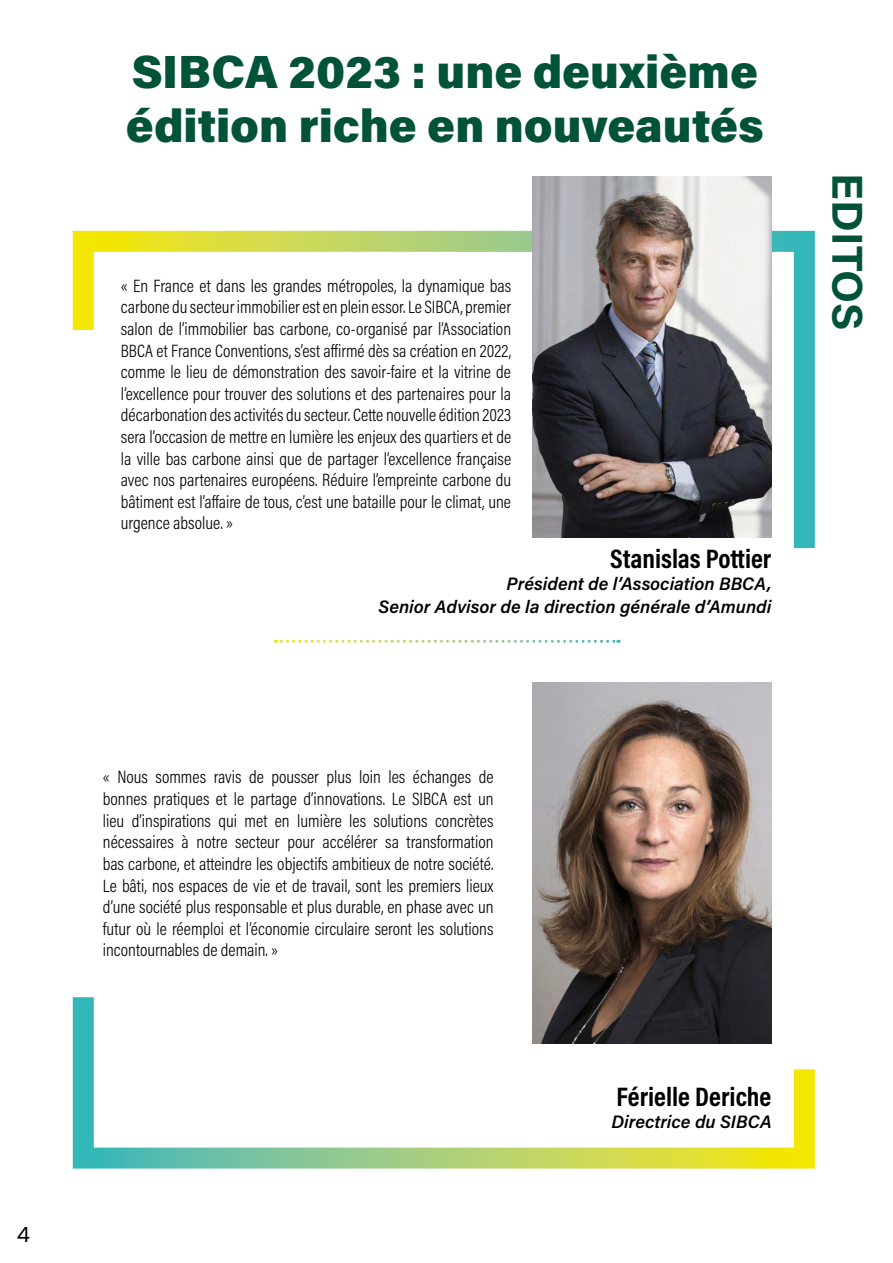
<style>
.page{position:relative;width:893px;height:1263px;background:#fff}
.page>*{position:absolute;margin:0;border:0;box-sizing:border-box;transform-origin:0 0}
.t1{font:900 46.5px/54px "Acumin Pro";color:#005239}
.t2{font:700 43.2px "Acumin Pro";color:#005239}
.t3{font:700 27px "Acumin Pro Cond";color:#000}
.t4{font:21px "Poppins";color:#000}
.t5{font:300 18px/21.6px "Acumin Pro Cond";color:#000;text-align:justify}
.t6{font:italic 600 18px/22.5px "Acumin Pro";color:#000;text-align:right}
</style>
<div class="page">
<svg style="left:72px;top:220px;width:743px;height:328px"></svg>
<svg style="left:72px;top:976px;width:743px;height:193px"></svg>
<img style="left:533px;top:177px;width:238px;height:360px">
<svg style="left:275px;top:640px;width:344px;height:3px"></svg>
<img style="left:533px;top:683px;width:238px;height:360px">
<p class="t4" style="left:17px;top:1222px;width:15px">4</p>
<h1 class="t1" style="left:126px;top:43px;width:640px">SIBCA 2023 : une deuxième édition riche en nouveautés</h1>
<p class="t5" style="left:121px;top:274px;width:392px">« En France et dans les grandes métropoles, la dynamique bas carbone du secteur immobilier est en plein essor. Le SIBCA, premier salon de l’immobilier bas carbone, co-organisé par l’Association BBCA et France Conventions, s’est affirmé dès sa création en 2022, comme le lieu de démonstration des savoir-faire et la vitrine de l’excellence pour trouver des solutions et des partenaires pour la décarbonation des activités du secteur. Cette nouvelle édition 2023 sera l’occasion de mettre en lumière les enjeux des quartiers et de la ville bas carbone ainsi que de partager l’excellence française avec nos partenaires européens. Réduire l’empreinte carbone du bâtiment est l’affaire de tous, c’est une bataille pour le climat, une urgence absolue. »</p>
<h3 class="t3" style="left:610px;top:541px;width:163px">Stanislas Pottier</h3>
<p class="t6" style="left:378px;top:572px;width:394px">Président de l’Association BBCA,<br>Senior Advisor de la direction générale d’Amundi</p>
<h2 class="t2" style="left:878px;top:173px;width:159px;rotate:90deg">EDITOS</h2>
<p class="t5" style="left:103px;top:766px;width:392px">« Nous sommes ravis de pousser plus loin les échanges de bonnes pratiques et le partage d’innovations. Le SIBCA est un lieu d’inspirations qui met en lumière les solutions concrètes nécessaires à notre secteur pour accélérer sa transformation bas carbone, et atteindre les objectifs ambitieux de notre société.<br>Le bâti, nos espaces de vie et de travail, sont les premiers lieux d’une société plus responsable et plus durable, en phase avec un futur où le réemploi et l’économie circulaire seront les solutions incontournables de demain. »</p>
<h3 class="t3" style="left:616px;top:1079px;width:157px">Férielle Deriche</h3>
<p class="t6" style="left:611px;top:1110px;width:162px">Directrice du SIBCA</p>
</div>
